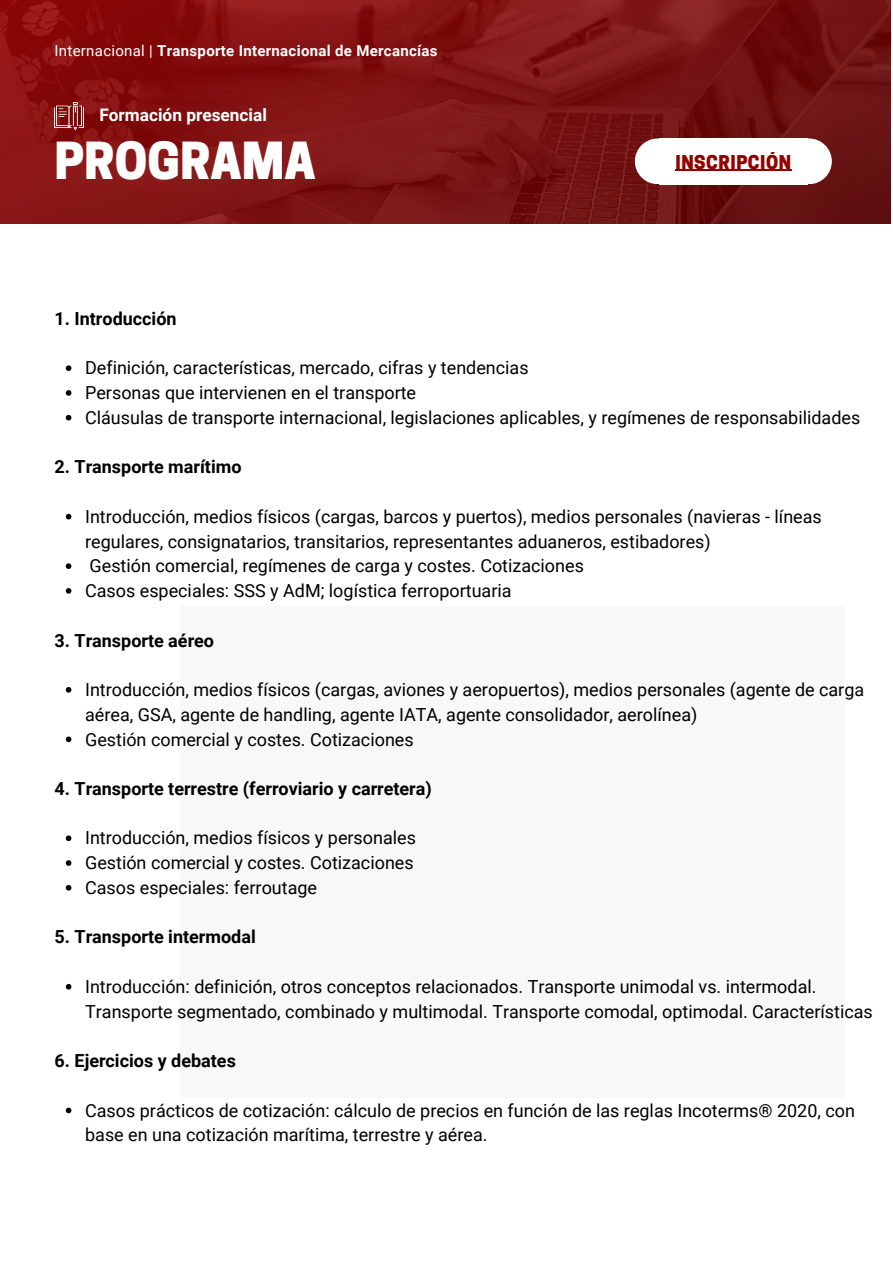
<style>
.page{position:relative;width:893px;height:1264px;background:#fff}
.page>*{position:absolute;margin:0;border:0;box-sizing:border-box;transform-origin:0 0}
.t1{font:800 48px "Cooper Hewitt";color:#fff}
.t2{font:18px/24.8px "Roboto";color:#000}
.t3{font:700 18px "Roboto";color:#000}
.t4{font:800 17.85px "Cooper Hewitt";letter-spacing:.03em;color:#940000}
.t5{font:700 17.25px "Roboto";color:#fff}
.t6{font:700 15px "Roboto";letter-spacing:.02em;color:#fff}
.s1{font-weight:400}
</style>
<div class="page">
<img style="left:0;top:1px;width:891px;height:222px">
<div style="left:634px;top:138px;width:46px;height:46px;background:#fff;border-radius:50%"></div>
<div style="left:659px;top:138px;width:148px;height:46px;background:#fff"></div>
<div style="left:786px;top:138px;width:45px;height:46px;background:#fff;border-radius:50%"></div>
<hr style="left:675px;top:170px;width:116px;height:1px;background:#940000">
<div style="left:180px;top:606px;width:664px;height:491px;background:#f8f8f8"></div>
<img style="left:55px;top:103px;width:28px;height:27px">
<svg style="left:66px;top:365px;width:5px;height:6px"></svg>
<svg style="left:66px;top:390px;width:5px;height:6px"></svg>
<svg style="left:66px;top:415px;width:5px;height:5px"></svg>
<svg style="left:66px;top:514px;width:5px;height:5px"></svg>
<svg style="left:66px;top:563px;width:5px;height:6px"></svg>
<svg style="left:66px;top:588px;width:5px;height:5px"></svg>
<svg style="left:66px;top:687px;width:5px;height:5px"></svg>
<svg style="left:66px;top:736px;width:5px;height:6px"></svg>
<svg style="left:66px;top:835px;width:5px;height:6px"></svg>
<svg style="left:66px;top:860px;width:5px;height:5px"></svg>
<svg style="left:66px;top:885px;width:5px;height:5px"></svg>
<svg style="left:66px;top:983px;width:5px;height:6px"></svg>
<svg style="left:66px;top:1107px;width:5px;height:6px"></svg>
<p class="t6" style="left:55px;top:43px;width:384px"><span class="s1">Internacional |</span> Transporte Internacional de Mercancías</p>
<p class="t5" style="left:99px;top:105px;width:169px">Formación presencial</p>
<h1 class="t1" style="left:55px;top:143px;width:262px">PROGRAMA</h1>
<p class="t3" style="left:55px;top:308px;width:123px">1. Introducción</p>
<p class="t4" style="left:675px;top:155px;width:117px">INSCRIPCIÓN</p>
<p class="t2" style="left:85px;top:356px;width:776px">Definición, características, mercado, cifras y tendencias<br>Personas que intervienen en el transporte<br>Cláusulas de transporte internacional, legislaciones aplicables, y regímenes de responsabilidades</p>
<p class="t3" style="left:55px;top:456px;width:188px">2. Transporte marítimo</p>
<p class="t2" style="left:85px;top:504px;width:738px">Introducción, medios físicos (cargas, barcos y puertos), medios personales (navieras - líneas regulares, consignatarios, transitarios, representantes aduaneros, estibadores)<br>Gestión comercial, regímenes de carga y costes. Cotizaciones<br>Casos especiales: SSS y AdM; logística ferroportuaria</p>
<p class="t3" style="left:55px;top:630px;width:161px">3. Transporte aéreo</p>
<p class="t2" style="left:85px;top:677px;width:780px">Introducción, medios físicos (cargas, aviones y aeropuertos), medios personales (agente de carga aérea, GSA, agente de handling, agente IATA, agente consolidador, aerolínea)<br>Gestión comercial y costes. Cotizaciones</p>
<p class="t3" style="left:55px;top:778px;width:379px">4. Transporte terrestre (ferroviario y carretera)</p>
<p class="t2" style="left:85px;top:826px;width:332px">Introducción, medios físicos y personales<br>Gestión comercial y costes. Cotizaciones<br>Casos especiales: ferroutage</p>
<p class="t3" style="left:55px;top:926px;width:203px">5. Transporte intermodal</p>
<p class="t2" style="left:85px;top:974px;width:789px">Introducción: definición, otros conceptos relacionados. Transporte unimodal vs. intermodal.<br>Transporte segmentado, combinado y multimodal. Transporte comodal, optimodal. Características</p>
<p class="t3" style="left:55px;top:1050px;width:183px">6. Ejercicios y debates</p>
<p class="t2" style="left:85px;top:1098px;width:771px">Casos prácticos de cotización: cálculo de precios en función de las reglas Incoterms® 2020, con base en una cotización marítima, terrestre y aérea.</p>
</div>
